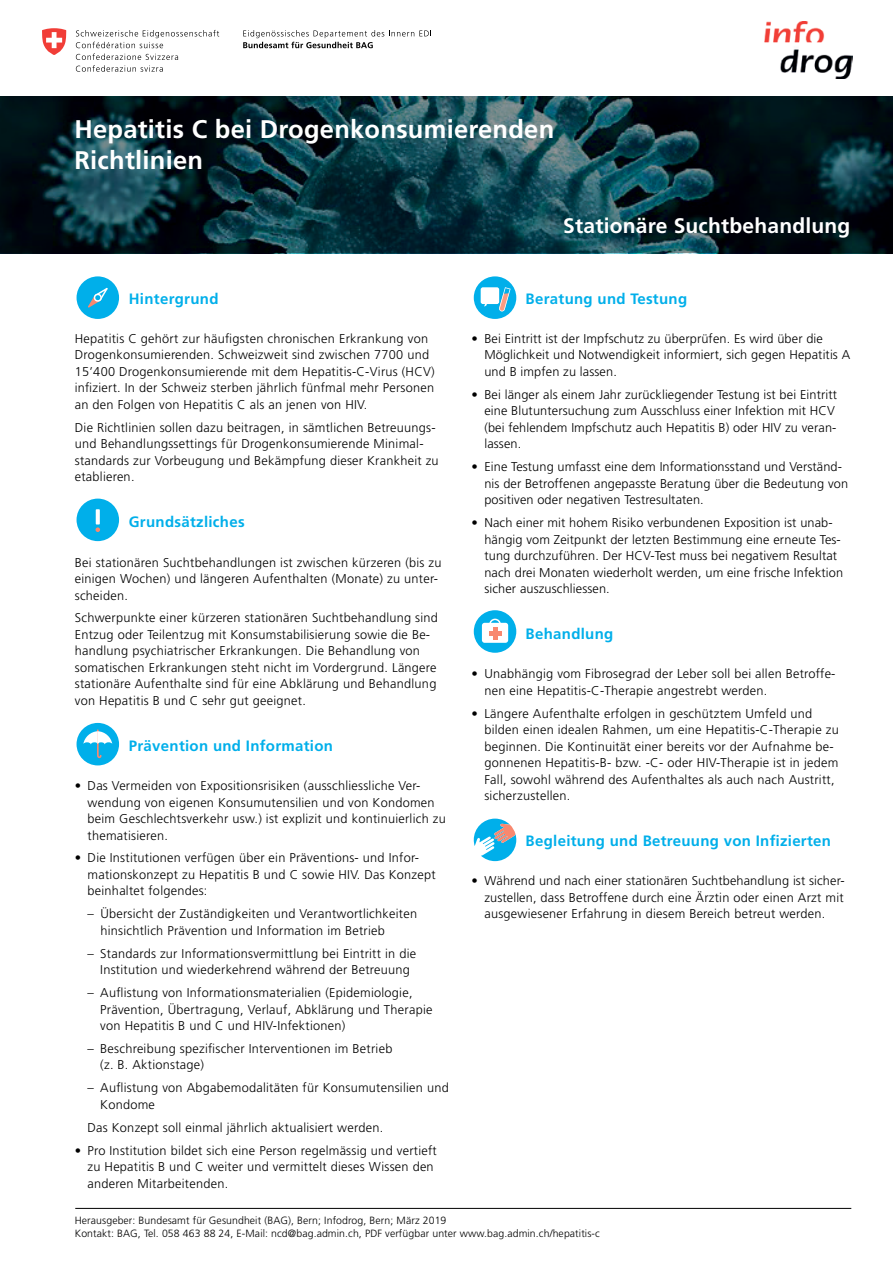
<style>
.page{position:relative;width:893px;height:1263px;background:#fff}
.page>*{position:absolute;margin:0;border:0;box-sizing:border-box;transform-origin:0 0}
.t1{font:700 25.5px/30.6px "Frutiger";letter-spacing:.01em;color:#fff}
.t2{font:700 21px "Frutiger";letter-spacing:.01em;color:#fff}
.t3{font:700 15px "Frutiger";letter-spacing:.02em;color:#00afea}
.t4{font:300 12.75px/16.5px "Frutiger";letter-spacing:.02em;color:#000}
.t5{font:300 10.5px/12.6px "Frutiger";letter-spacing:.01em;color:#000}
</style>
<div class="page">
<div style="left:77px;top:276px;width:42px;height:43px;background:#00afea;border-radius:50%"></div>
<svg style="left:88px;top:287px;width:20px;height:21px"></svg>
<div style="left:77px;top:499px;width:42px;height:42px;background:#00afea;border-radius:50%"></div>
<div style="left:96px;top:509px;width:4px;height:15px;border:2px solid #fff"></div>
<svg style="left:95px;top:527px;width:5px;height:5px"></svg>
<div style="left:77px;top:723px;width:42px;height:42px;background:#00afea;border-radius:50%"></div>
<svg style="left:83px;top:729px;width:29px;height:29px"></svg>
<div style="left:474px;top:610px;width:42px;height:43px;background:#00afea;border-radius:50%"></div>
<div style="left:482px;top:623px;width:26px;height:20px;background:#fff;border-radius:3px"></div>
<hr style="left:493px;top:627px;width:4px;height:13px;background:#f8886f">
<hr style="left:489px;top:631px;width:12px;height:4px;background:#f8886f">
<svg style="left:488px;top:618px;width:14px;height:5px"></svg>
<div style="left:474px;top:276px;width:42px;height:43px;background:#00afea;border-radius:50%"></div>
<svg style="left:499px;top:287px;width:12px;height:24px"></svg>
<div style="left:481px;top:287px;width:18px;height:17px;background:#fff;border-radius:2px"></div>
<svg style="left:474px;top:819px;width:42px;height:42px"></svg>
<hr style="left:75px;top:1208px;width:776px;height:1px;background:#000">
<img style="left:764px;top:21px;width:88px;height:58px">
<svg style="left:243px;top:30px;width:188px;height:18px"></svg>
<svg style="left:76px;top:30px;width:143px;height:42px"></svg>
<svg style="left:42px;top:28px;width:25px;height:27px"></svg>
<svg style="left:0;top:97px;width:893px;height:156px;background:#0c2d36"></svg>
<h1 class="t1" style="left:74px;top:114px;width:481px">Hepatitis C bei Drogenkonsumierenden<br>Richtlinien</h1>
<h2 class="t2" style="left:563px;top:213px;width:289px">Stationäre Suchtbehandlung</h2>
<p class="t3" style="left:129px;top:290px;width:91px">Hintergrund</p>
<p class="t4" style="left:75px;top:330px;width:361px">Hepatitis C gehört zur häufigsten chronischen Erkrankung von Drogenkonsumierenden. Schweizweit sind zwischen 7700 und 15’400 Drogenkonsumierende mit dem Hepatitis-C-Virus (HCV) infiziert. In der Schweiz sterben jährlich fünfmal mehr Personen an den Folgen von Hepatitis C als an jenen von HIV.</p>
<p class="t4" style="left:75px;top:419px;width:365px">Die Richtlinien sollen dazu beitragen, in sämtlichen Betreuungs&shy;und Behandlungssettings für Drogenkonsumierende Minimal&shy;standards zur Vorbeugung und Bekämpfung dieser Krankheit zu etablieren.</p>
<p class="t3" style="left:129px;top:513px;width:117px">Grundsätzliches</p>
<p class="t4" style="left:75px;top:554px;width:368px">Bei stationären Suchtbehandlungen ist zwischen kürzeren (bis zu einigen Wochen) und längeren Aufenthalten (Monate) zu unter&shy;scheiden.</p>
<p class="t4" style="left:75px;top:610px;width:365px">Schwerpunkte einer kürzeren stationären Suchtbehandlung sind Entzug oder Teilentzug mit Konsumstabilisierung sowie die Be&shy;handlung psychiatrischer Erkrankungen. Die Behandlung von somatischen Erkrankungen steht nicht im Vordergrund. Längere stationäre Aufenthalte sind für eine Abklärung und Behandlung von Hepatitis B und C sehr gut geeignet.</p>
<p class="t3" style="left:129px;top:737px;width:206px">Prävention und Information</p>
<p class="t4" style="left:88px;top:777px;width:360px;text-indent:-13px">• Das Vermeiden von Expositionsrisiken (ausschliessliche Ver&shy;wendung von eigenen Konsumutensilien und von Kondomen beim Geschlechtsverkehr usw.) ist explizit und kontinuierlich zu thematisieren.</p>
<p class="t4" style="left:88px;top:850px;width:350px;text-indent:-13px">• Die Institutionen verfügen über ein Präventions- und Infor&shy;mationskonzept zu Hepatitis B und C sowie HIV. Das Konzept beinhaltet folgendes:</p>
<p class="t4" style="left:100px;top:906px;width:318px;text-indent:-13px">– Übersicht der Zuständigkeiten und Verantwortlichkeiten hinsichtlich Prävention und Information im Betrieb</p>
<p class="t4" style="left:88px;top:945px;width:330px;text-align:center">– Standards zur Informationsvermittlung bei Eintritt in die<br>Institution und wiederkehrend während der Betreuung</p>
<p class="t4" style="left:100px;top:984px;width:334px;text-indent:-13px">– Auflistung von Informationsmaterialien (Epidemiologie,<br>Prävention, Übertragung, Verlauf, Abklärung und Therapie von Hepatitis B und C und HIV-Infektionen)</p>
<p class="t4" style="left:100px;top:1040px;width:294px;text-indent:-13px">– Beschreibung spezifischer Interventionen im Betrieb (z. B. Aktionstage)</p>
<p class="t4" style="left:100px;top:1080px;width:350px;text-indent:-13px">– Auflistung von Abgabemodalitäten für Konsumutensilien und<br>Kondome</p>
<p class="t4" style="left:88px;top:1119px;width:297px">Das Konzept soll einmal jährlich aktualisiert werden.</p>
<p class="t4" style="left:88px;top:1142px;width:351px;text-indent:-13px">• Pro Institution bildet sich eine Person regelmässig und vertieft zu Hepatitis B und C weiter und vermittelt dieses Wissen den anderen Mitarbeitenden.</p>
<p class="t3" style="left:526px;top:290px;width:163px">Beratung und Testung</p>
<p class="t4" style="left:484px;top:330px;width:367px;text-indent:-13px">• Bei Eintritt ist der Impfschutz zu überprüfen. Es wird über die<br>Möglichkeit und Notwendigkeit informiert, sich gegen Hepatitis A und B impfen zu lassen.</p>
<p class="t4" style="left:484px;top:386px;width:354px;text-indent:-13px">• Bei länger als einem Jahr zurückliegender Testung ist bei Eintritt eine Blutuntersuchung zum Ausschluss einer Infektion mit HCV (bei fehlendem Impfschutz auch Hepatitis B) oder HIV zu veran&shy;lassen.</p>
<p class="t4" style="left:484px;top:459px;width:365px;text-indent:-13px">• Eine Testung umfasst eine dem Informationsstand und Verständ&shy;nis der Betroffenen angepasste Beratung über die Bedeutung von positiven oder negativen Testresultaten.</p>
<p class="t4" style="left:484px;top:515px;width:360px;text-indent:-13px">• Nach einer mit hohem Risiko verbundenen Exposition ist unab&shy;hängig vom Zeitpunkt der letzten Bestimmung eine erneute Tes&shy;tung durchzuführen. Der HCV-Test muss bei negativem Resultat nach drei Monaten wiederholt werden, um eine frische Infektion sicher auszuschliessen.</p>
<p class="t3" style="left:526px;top:625px;width:89px">Behandlung</p>
<p class="t4" style="left:484px;top:666px;width:353px;text-indent:-13px">• Unabhängig vom Fibrosegrad der Leber soll bei allen Betroffe&shy;nen eine Hepatitis-C-Therapie angestrebt werden.</p>
<p class="t4" style="left:484px;top:705px;width:356px;text-indent:-13px">• Längere Aufenthalte erfolgen in geschütztem Umfeld und bilden einen idealen Rahmen, um eine Hepatitis-C-Therapie zu beginnen. Die Kontinuität einer bereits vor der Aufnahme be&shy;gonnenen Hepatitis-B- bzw. -C- oder HIV-Therapie ist in jedem Fall, sowohl während des Aufenthaltes als auch nach Austritt, sicherzustellen.</p>
<p class="t3" style="left:526px;top:832px;width:307px">Begleitung und Betreuung von Infizierten</p>
<p class="t4" style="left:484px;top:873px;width:362px;text-align:justify;text-indent:-13px">• Während und nach einer stationären Suchtbehandlung ist sicher&shy;zustellen, dass Betroffene durch eine Ärztin oder einen Arzt mit ausgewiesener Erfahrung in diesem Bereich betreut werden.</p>
<p class="t5" style="left:75px;top:1214px;width:526px">Herausgeber: Bundesamt für Gesundheit (BAG), Bern; Infodrog, Bern; März 2019<br>Kontakt: BAG, Tel. 058 463 88 24, E-Mail: ncd@bag.admin.ch, PDF verfügbar unter www.bag.admin.ch/hepatitis-c</p>
</div>
